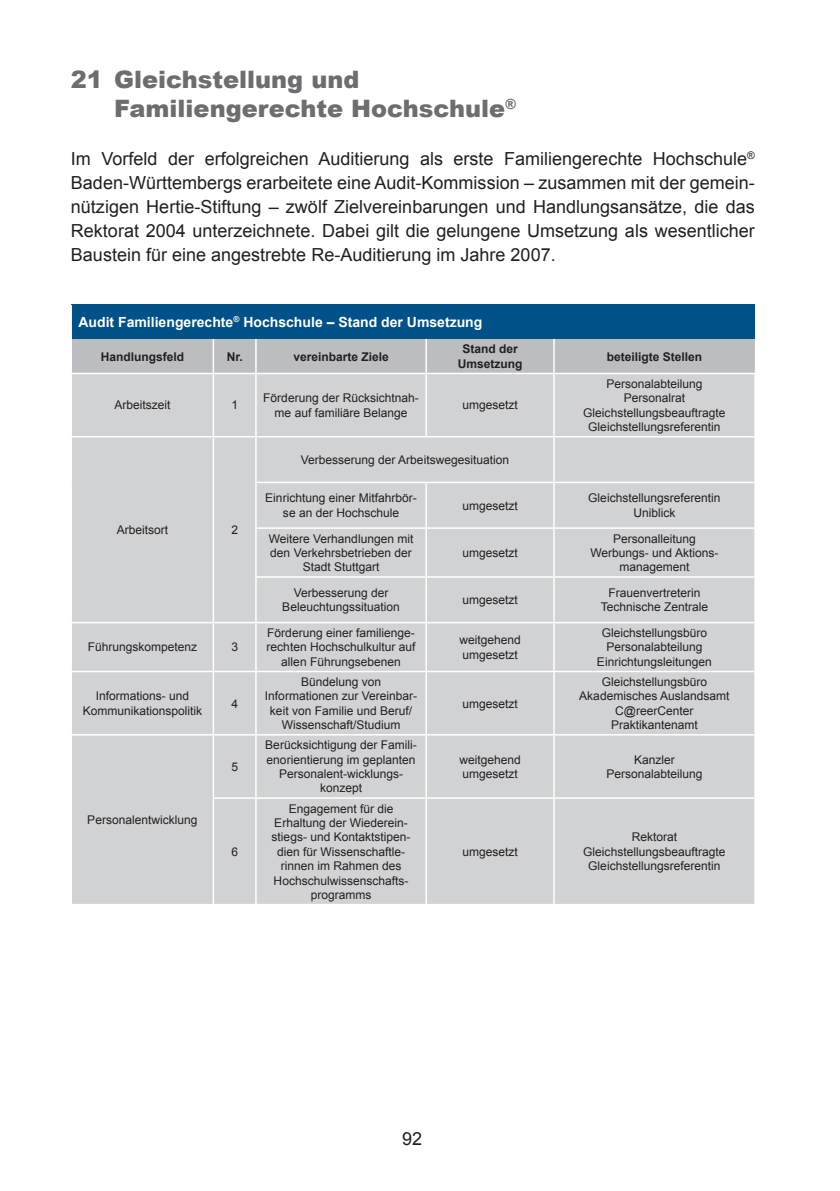
<style>
.page{position:relative;width:840px;height:1191px;background:#fff}
.page>*{position:absolute;margin:0;border:0;box-sizing:border-box;transform-origin:0 0}
.t1{font:900 24px/28.8px "Arial";color:#6c6d70}
.t2{font:18px/24px "Arial";color:#231f20;text-align:justify}
.t3{font:700 14px "Arial";color:#fff}
.t4{font:12px/14.4px "Arial";color:#231f20;text-align:center}
.t5{font:700 12px/14.4px "Arial";color:#231f20;text-align:center}
</style>
<div class="page">
<div style="left:71px;top:305px;width:683px;height:34px;background:#005187"></div>
<div style="left:72px;top:339px;width:682px;height:34px;background:#bcbdc0"></div>
<div style="left:72px;top:374px;width:682px;height:530px;background:#d1d2d4"></div>
<hr style="left:71px;top:305px;width:1px;height:34px;background:#fff">
<hr style="left:212px;top:339px;width:2px;height:34px;background:#fff">
<hr style="left:255px;top:339px;width:1px;height:34px;background:#fff">
<hr style="left:425px;top:339px;width:2px;height:34px;background:#fff">
<hr style="left:553px;top:339px;width:1px;height:34px;background:#fff">
<hr style="left:212px;top:374px;width:2px;height:62px;background:#fff">
<hr style="left:255px;top:374px;width:1px;height:62px;background:#fff">
<hr style="left:425px;top:374px;width:2px;height:62px;background:#fff">
<hr style="left:553px;top:374px;width:1px;height:62px;background:#fff">
<hr style="left:72px;top:436px;width:141px;height:1px;background:#fff">
<hr style="left:212px;top:437px;width:2px;height:45px;background:#fff">
<hr style="left:212px;top:482px;width:2px;height:46px;background:#fff">
<hr style="left:212px;top:528px;width:2px;height:49px;background:#fff">
<hr style="left:212px;top:577px;width:2px;height:45px;background:#fff">
<hr style="left:213px;top:436px;width:43px;height:1px;background:#fff">
<hr style="left:256px;top:436px;width:170px;height:1px;background:#fff">
<hr style="left:255px;top:437px;width:1px;height:45px;background:#fff">
<hr style="left:426px;top:436px;width:127px;height:1px;background:#fff">
<hr style="left:553px;top:437px;width:1px;height:45px;background:#fff">
<hr style="left:553px;top:436px;width:201px;height:1px;background:#fff">
<hr style="left:255px;top:483px;width:1px;height:44px;background:#fff">
<hr style="left:255px;top:482px;width:171px;height:1px;background:#fff">
<hr style="left:426px;top:482px;width:127px;height:1px;background:#fff">
<hr style="left:425px;top:483px;width:2px;height:44px;background:#fff">
<hr style="left:553px;top:483px;width:1px;height:44px;background:#fff">
<hr style="left:553px;top:482px;width:201px;height:1px;background:#fff">
<hr style="left:255px;top:529px;width:1px;height:47px;background:#fff">
<hr style="left:255px;top:527px;width:171px;height:2px;background:#fff">
<hr style="left:426px;top:527px;width:127px;height:2px;background:#fff">
<hr style="left:425px;top:529px;width:2px;height:47px;background:#fff">
<hr style="left:553px;top:529px;width:1px;height:47px;background:#fff">
<hr style="left:553px;top:527px;width:201px;height:2px;background:#fff">
<hr style="left:255px;top:578px;width:1px;height:44px;background:#fff">
<hr style="left:255px;top:576px;width:171px;height:2px;background:#fff">
<hr style="left:426px;top:576px;width:127px;height:2px;background:#fff">
<hr style="left:425px;top:578px;width:2px;height:44px;background:#fff">
<hr style="left:553px;top:578px;width:1px;height:44px;background:#fff">
<hr style="left:553px;top:576px;width:201px;height:2px;background:#fff">
<hr style="left:72px;top:622px;width:141px;height:1px;background:#fff">
<hr style="left:212px;top:623px;width:2px;height:48px;background:#fff">
<hr style="left:213px;top:622px;width:43px;height:1px;background:#fff">
<hr style="left:256px;top:622px;width:170px;height:1px;background:#fff">
<hr style="left:426px;top:622px;width:127px;height:1px;background:#fff">
<hr style="left:255px;top:623px;width:1px;height:48px;background:#fff">
<hr style="left:425px;top:623px;width:2px;height:48px;background:#fff">
<hr style="left:553px;top:623px;width:1px;height:48px;background:#fff">
<hr style="left:553px;top:622px;width:201px;height:1px;background:#fff">
<hr style="left:72px;top:671px;width:141px;height:1px;background:#fff">
<hr style="left:212px;top:672px;width:2px;height:62px;background:#fff">
<hr style="left:213px;top:671px;width:43px;height:1px;background:#fff">
<hr style="left:256px;top:671px;width:170px;height:1px;background:#fff">
<hr style="left:426px;top:671px;width:127px;height:1px;background:#fff">
<hr style="left:255px;top:672px;width:1px;height:62px;background:#fff">
<hr style="left:425px;top:672px;width:2px;height:62px;background:#fff">
<hr style="left:553px;top:672px;width:1px;height:62px;background:#fff">
<hr style="left:553px;top:671px;width:201px;height:1px;background:#fff">
<hr style="left:72px;top:734px;width:141px;height:1px;background:#fff">
<hr style="left:212px;top:735px;width:2px;height:62px;background:#fff">
<hr style="left:213px;top:734px;width:43px;height:1px;background:#fff">
<hr style="left:256px;top:734px;width:170px;height:1px;background:#fff">
<hr style="left:426px;top:734px;width:127px;height:1px;background:#fff">
<hr style="left:255px;top:735px;width:1px;height:62px;background:#fff">
<hr style="left:425px;top:735px;width:2px;height:62px;background:#fff">
<hr style="left:553px;top:735px;width:1px;height:62px;background:#fff">
<hr style="left:553px;top:734px;width:201px;height:1px;background:#fff">
<hr style="left:212px;top:799px;width:2px;height:105px;background:#fff">
<hr style="left:212px;top:797px;width:44px;height:2px;background:#fff">
<hr style="left:256px;top:797px;width:170px;height:2px;background:#fff">
<hr style="left:426px;top:797px;width:127px;height:2px;background:#fff">
<hr style="left:255px;top:799px;width:1px;height:105px;background:#fff">
<hr style="left:425px;top:799px;width:2px;height:105px;background:#fff">
<hr style="left:553px;top:799px;width:1px;height:105px;background:#fff">
<hr style="left:553px;top:797px;width:201px;height:2px;background:#fff">
<h1 class="t1" style="left:114px;top:64px;width:403px;text-indent:-43px">21 Gleichstellung und<br>Familiengerechte Hochschule<sup>®</sup></h1>
<p class="t2" style="left:71px;top:147px;width:685px">Im Vorfeld der erfolgreichen Auditierung als erste Familiengerechte Hochschule<sup>® </sup>Baden-Württembergs erarbeitete eine Audit-Kommission – zusammen mit der gemein&shy;nützigen Hertie-Stiftung – zwölf Zielvereinbarungen und Handlungsansätze, die das Rektorat 2004 unterzeichnete. Dabei gilt die gelungene Umsetzung als wesentlicher Baustein für eine angestrebte Re-Auditierung im Jahre 2007.</p>
<p class="t3" style="left:78px;top:313px;width:405px">Audit Familiengerechte<sup>®</sup> Hochschule – Stand der Umsetzung</p>
<p class="t5" style="left:101px;top:349px;width:85px">Handlungsfeld</p>
<p class="t5" style="left:226px;top:349px;width:18px">Nr.</p>
<p class="t5" style="left:293px;top:349px;width:97px">vereinbarte Ziele</p>
<p class="t5" style="left:457px;top:342px;width:66px">Stand der<br>Umsetzung</p>
<p class="t5" style="left:606px;top:349px;width:97px">beteiligte Stellen</p>
<p class="t4" style="left:114px;top:398px;width:58px">Arbeitszeit</p>
<p class="t4" style="left:231px;top:398px;width:8px">1</p>
<p class="t4" style="left:263px;top:391px;width:157px">Förderung der Rücksichtnah&shy;me auf familiäre Belange</p>
<p class="t4" style="left:462px;top:398px;width:57px">umgesetzt</p>
<p class="t4" style="left:583px;top:376px;width:144px">Personalabteilung<br>Personalrat<br>Gleichstellungsbeauftragte<br>Gleichstellungsreferentin</p>
<p class="t4" style="left:117px;top:523px;width:53px">Arbeitsort</p>
<p class="t4" style="left:231px;top:523px;width:8px">2</p>
<p class="t4" style="left:88px;top:640px;width:111px">Führungskompetenz</p>
<p class="t4" style="left:231px;top:640px;width:8px">3</p>
<p class="t4" style="left:83px;top:689px;width:121px">Informations- und<br>Kommunikationspolitik</p>
<p class="t4" style="left:231px;top:696px;width:8px">4</p>
<p class="t4" style="left:87px;top:812px;width:112px">Personalentwicklung</p>
<p class="t4" style="left:231px;top:759px;width:8px">5</p>
<p class="t4" style="left:231px;top:844px;width:8px">6</p>
<p class="t4" style="left:300px;top:453px;width:210px">Verbesserung der Arbeitswegesituation</p>
<p class="t4" style="left:265px;top:491px;width:153px">Einrichtung einer Mitfahrbör&shy;se an der Hochschule</p>
<p class="t4" style="left:462px;top:498px;width:57px">umgesetzt</p>
<p class="t4" style="left:588px;top:491px;width:134px">Gleichstellungsreferentin<br>Uniblick</p>
<p class="t4" style="left:268px;top:531px;width:146px">Weitere Verhandlungen mit den Verkehrsbetrieben der<br>Stadt Stuttgart</p>
<p class="t4" style="left:590px;top:531px;width:129px">Personalleitung<br>Werbungs- und Aktions&shy;management</p>
<p class="t4" style="left:462px;top:545px;width:57px">umgesetzt</p>
<p class="t4" style="left:282px;top:585px;width:119px">Verbesserung der<br>Beleuchtungssituation</p>
<p class="t4" style="left:462px;top:593px;width:57px">umgesetzt</p>
<p class="t4" style="left:600px;top:585px;width:109px">Frauenvertreterin<br>Technische Zentrale</p>
<p class="t4" style="left:266px;top:626px;width:150px">Förderung einer familienge&shy;rechten Hochschulkultur auf allen Führungsebenen</p>
<p class="t4" style="left:459px;top:633px;width:63px;text-align:left">weitgehend umgesetzt</p>
<p class="t4" style="left:596px;top:626px;width:116px">Gleichstellungsbüro<br>Personalabteilung<br>Einrichtungsleitungen</p>
<p class="t4" style="left:265px;top:674px;width:154px">Bündelung von<br>Informationen zur Vereinbar&shy;keit von Familie und Beruf/<br>Wissenschaft/Studium</p>
<p class="t4" style="left:265px;top:738px;width:153px">Berücksichtigung der Famili&shy;enorientierung im geplanten<br>Personalent-wicklungs&shy;konzept</p>
<p class="t4" style="left:271px;top:801px;width:140px">Engagement für die<br>Erhaltung der Wiederein&shy;stiegs- und Kontaktstipen&shy;dien für Wissenschaftle&shy;rinnen im Rahmen des<br>Hochschulwissen-schafts&shy;programms</p>
<p class="t4" style="left:462px;top:696px;width:57px">umgesetzt</p>
<p class="t4" style="left:579px;top:674px;width:152px">Gleichstellungsbüro<br>Akademisches Auslandsamt<br>C@reerCenter<br>Praktikantenamt</p>
<p class="t4" style="left:459px;top:752px;width:63px;text-align:left">weitgehend umgesetzt</p>
<p class="t4" style="left:606px;top:752px;width:98px">Kanzler<br>Personalabteilung</p>
<p class="t4" style="left:462px;top:844px;width:57px">umgesetzt</p>
<p class="t4" style="left:583px;top:830px;width:144px">Rektorat<br>Gleichstellungsbeauftragte<br>Gleichstellungsreferentin</p>
<h2 class="t2" style="left:402px;top:1127px;width:22px">92</h2>
</div>
